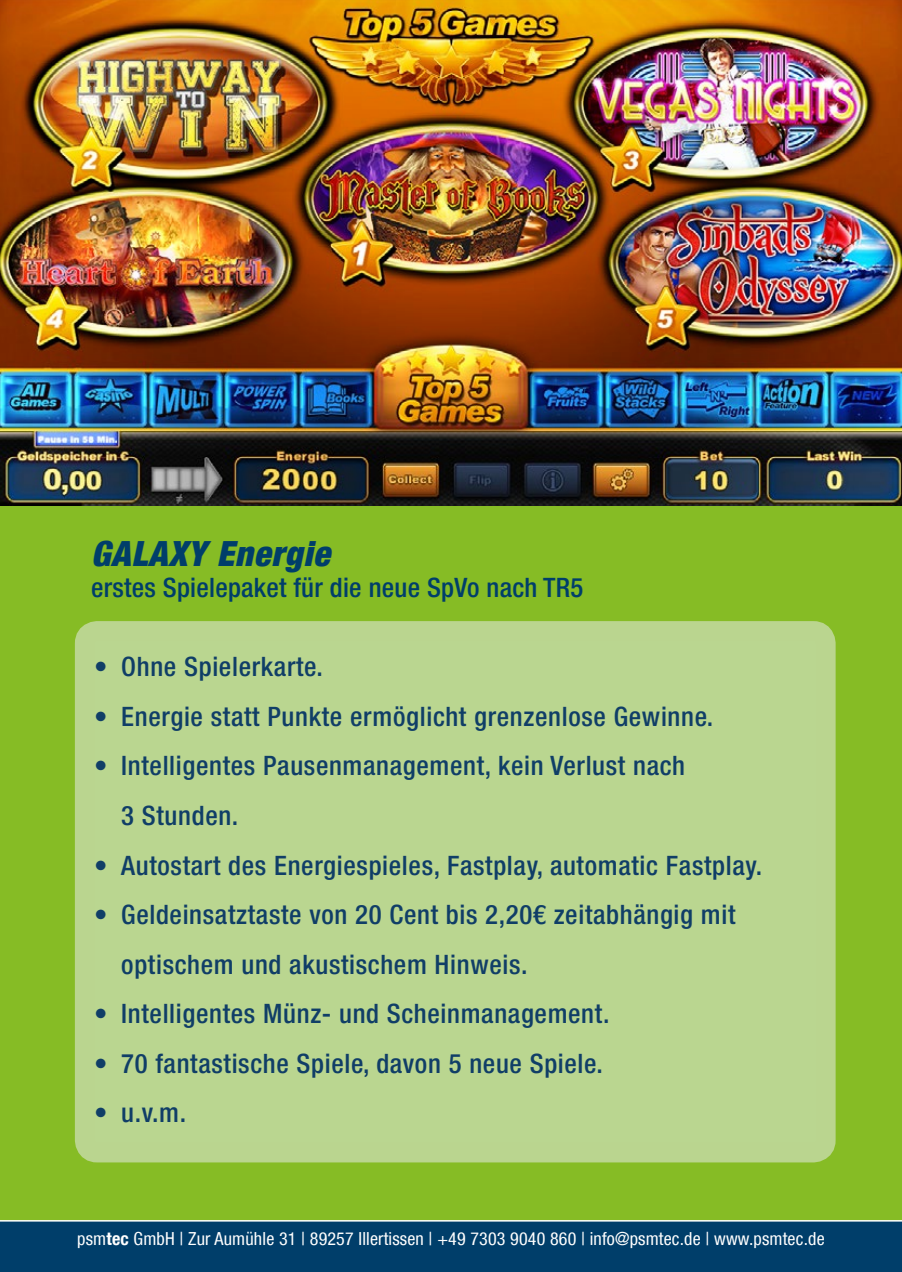
<style>
.page{position:relative;width:902px;height:1272px;background:#fff}
.page>*{position:absolute;margin:0;border:0;box-sizing:border-box;transform-origin:0 0}
.t1{font:italic 900 condensed 34.65px "Helvetica Neue LT Com";letter-spacing:.025em;color:#003e6a}
.t2{font:500 condensed 26.85px/49.5px "Helvetica Neue LT Com";letter-spacing:.025em;color:#103e67}
.t3{font:500 condensed 26.85px "Helvetica Neue LT Com";letter-spacing:.01em;color:#003e6a}
.t4{font:condensed 18px "Helvetica Neue LT Com";letter-spacing:.01em;color:#fff}
.s1{font-weight:700}
</style>
<div class="page">
<img style="left:0;top:0;width:901px;height:507px">
<div style="left:0;top:507px;width:901px;height:764px;background:#86bc25"></div>
<div style="left:0;top:1221px;width:901px;height:50px;background:#003e6a"></div>
<hr style="left:0;top:1219px;width:901px;height:2px;background:#fff">
<div style="left:85px;top:631px;width:740px;height:521px;background:#bad690;border-radius:13px"></div>
<div style="left:75px;top:621px;width:760px;height:541px;border:20px solid #bad58f;border-radius:13px"></div>
<p class="t1" style="left:91px;top:533px;width:240px">GALAXY Energie</p>
<p class="t3" style="left:91px;top:572px;width:494px">erstes Spielepaket für die neue SpVo nach TR5</p>
<p class="t2" style="left:94px;top:642px;width:230px">• Ohne Spielerkarte.</p>
<p class="t2" style="left:94px;top:691px;width:620px">• Energie statt Punkte ermöglicht grenzenlose Gewinne.</p>
<p class="t2" style="left:121px;top:741px;width:565px;text-indent:-27px">• Intelligentes Pausenmanagement, kein Verlust nach<br>3 Stunden.</p>
<p class="t2" style="left:94px;top:840px;width:669px">• Autostart des Energiespieles, Fastplay, automatic Fastplay.</p>
<p class="t2" style="left:121px;top:889px;width:615px;text-indent:-27px">• Geldeinsatztaste von 20 Cent bis 2,20€ zeitabhängig mit optischem und akustischem Hinweis.</p>
<p class="t2" style="left:94px;top:988px;width:516px">• Intelligentes Münz- und Scheinmanagement.</p>
<p class="t2" style="left:94px;top:1038px;width:510px">• 70 fantastische Spiele, davon 5 neue Spiele.</p>
<p class="t2" style="left:94px;top:1087px;width:93px">• u.v.m.</p>
<p class="t4" style="left:77px;top:1227px;width:748px">psm<span class="s1">tec</span> GmbH | Zur Aumühle 31 | 89257 Illertissen | +49 7303 9040 860 | info@psmtec.de | www.psmtec.de</p>
</div>
